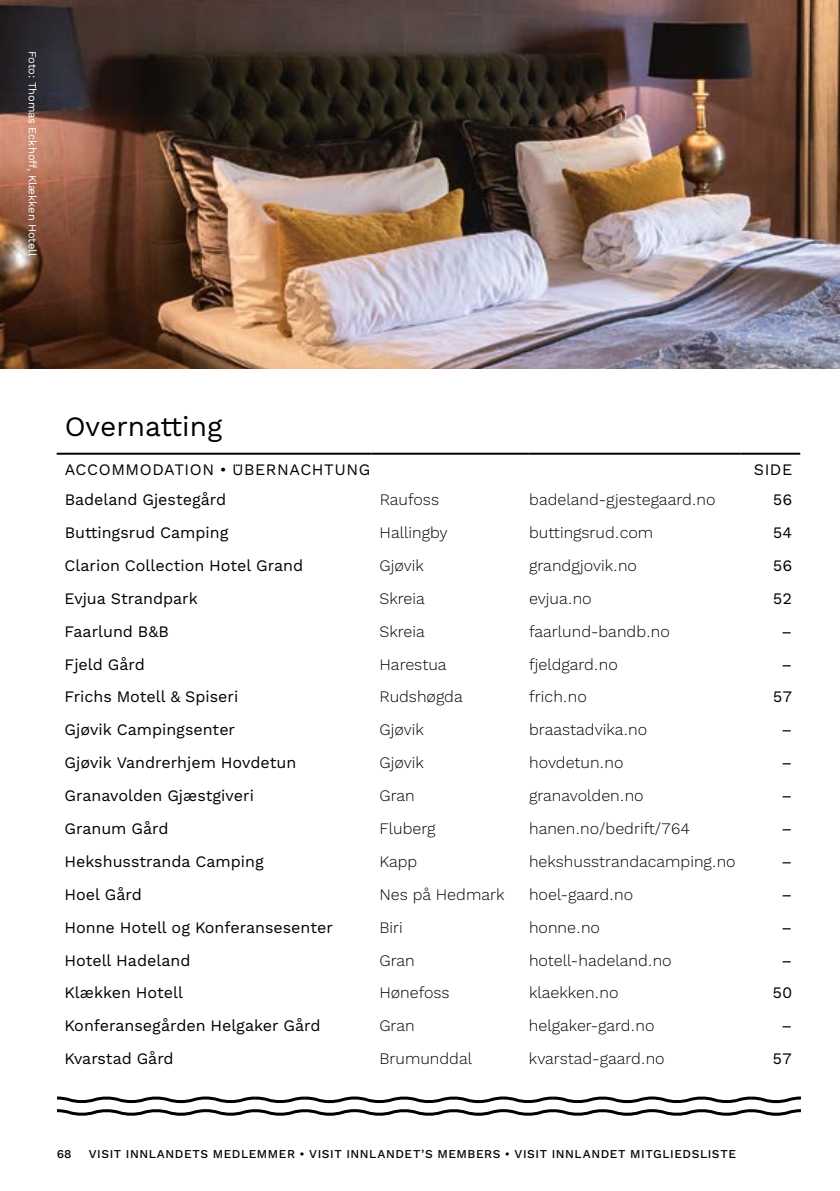
<style>
.page{position:relative;width:840px;height:1191px;background:#fff}
.page>*{position:absolute;margin:0;border:0;box-sizing:border-box;transform-origin:0 0}
.t1{font:28px "Work Sans";color:#000}
.t2{font:300 16px "Work Sans";color:#000}
.t3{font:16px "Work Sans";color:#000}
.t4{font:16px "Work Sans";letter-spacing:.035em;color:#000}
.t5{font:500 12px "Work Sans";letter-spacing:.045em;color:#000}
.t6{font:11px "Work Sans";color:#fff}
</style>
<div class="page">
<svg style="left:57px;top:1096px;width:743px;height:20px"></svg>
<hr style="left:57px;top:453px;width:314px;height:2px;background:#000">
<hr style="left:371px;top:453px;width:158px;height:2px;background:#000">
<hr style="left:529px;top:453px;width:211px;height:2px;background:#000">
<hr style="left:740px;top:453px;width:59px;height:2px;background:#000">
<img style="left:0;top:0;width:839px;height:369px">
<p class="t6" style="left:39px;top:51px;width:206px;rotate:90deg">Foto: Thomas Eckhoff, Klækken Hotell</p>
<h1 class="t1" style="left:65px;top:410px;width:159px">Overnatting</h1>
<p class="t4" style="left:65px;top:460px;width:307px">ACCOMMODATION • ÜBERNACHTUNG</p>
<p class="t3" style="left:753px;top:460px;width:40px">SIDE</p>
<p class="t3" style="left:65px;top:490px;width:163px">Badeland Gjestegård</p>
<p class="t2" style="left:379px;top:490px;width:61px">Raufoss</p>
<p class="t2" style="left:529px;top:490px;width:188px">badeland-gjestegaard.no</p>
<p class="t3" style="left:772px;top:490px;width:21px">56</p>
<p class="t3" style="left:65px;top:523px;width:165px">Buttingsrud Camping</p>
<p class="t2" style="left:379px;top:523px;width:69px">Hallingby</p>
<p class="t2" style="left:529px;top:523px;width:125px">buttingsrud.com</p>
<p class="t3" style="left:772px;top:523px;width:21px">54</p>
<p class="t3" style="left:65px;top:556px;width:240px">Clarion Collection Hotel Grand</p>
<p class="t2" style="left:379px;top:556px;width:46px">Gjøvik</p>
<p class="t2" style="left:529px;top:556px;width:109px">grandgjovik.no</p>
<p class="t3" style="left:772px;top:556px;width:21px">56</p>
<p class="t3" style="left:65px;top:589px;width:135px">Evjua Strandpark</p>
<p class="t2" style="left:379px;top:589px;width:47px">Skreia</p>
<p class="t2" style="left:529px;top:589px;width:64px">evjua.no</p>
<p class="t3" style="left:772px;top:589px;width:21px">52</p>
<p class="t3" style="left:65px;top:622px;width:106px">Faarlund B&amp;B</p>
<p class="t2" style="left:379px;top:622px;width:47px">Skreia</p>
<p class="t2" style="left:529px;top:622px;width:142px">faarlund-bandb.no</p>
<p class="t3" style="left:781px;top:622px;width:12px">–</p>
<p class="t3" style="left:65px;top:654px;width:82px">Fjeld Gård</p>
<p class="t2" style="left:379px;top:654px;width:68px">Harestua</p>
<p class="t2" style="left:529px;top:654px;width:90px">fjeldgard.no</p>
<p class="t3" style="left:781px;top:654px;width:12px">–</p>
<p class="t3" style="left:65px;top:687px;width:175px">Frichs Motell &amp; Spiseri</p>
<p class="t2" style="left:379px;top:687px;width:85px">Rudshøgda</p>
<p class="t2" style="left:529px;top:687px;width:59px">frich.no</p>
<p class="t3" style="left:772px;top:687px;width:21px">57</p>
<p class="t3" style="left:64px;top:720px;width:172px">Gjøvik Campingsenter</p>
<p class="t2" style="left:379px;top:720px;width:46px">Gjøvik</p>
<p class="t2" style="left:529px;top:720px;width:120px">braastadvika.no</p>
<p class="t3" style="left:781px;top:720px;width:12px">–</p>
<p class="t3" style="left:64px;top:753px;width:233px">Gjøvik Vandrerhjem Hovdetun</p>
<p class="t2" style="left:379px;top:753px;width:46px">Gjøvik</p>
<p class="t2" style="left:529px;top:753px;width:96px">hovdetun.no</p>
<p class="t3" style="left:781px;top:753px;width:12px">–</p>
<p class="t3" style="left:64px;top:786px;width:191px">Granavolden Gjæstgiveri</p>
<p class="t2" style="left:379px;top:786px;width:37px">Gran</p>
<p class="t2" style="left:529px;top:786px;width:116px">granavolden.no</p>
<p class="t3" style="left:781px;top:786px;width:12px">–</p>
<p class="t3" style="left:64px;top:819px;width:105px">Granum Gård</p>
<p class="t2" style="left:379px;top:819px;width:57px">Fluberg</p>
<p class="t2" style="left:528px;top:819px;width:162px">hanen.no/bedrift/764</p>
<p class="t3" style="left:781px;top:819px;width:12px">–</p>
<p class="t3" style="left:64px;top:852px;width:201px">Hekshusstranda Camping</p>
<p class="t2" style="left:379px;top:852px;width:39px">Kapp</p>
<p class="t2" style="left:528px;top:852px;width:208px">hekshusstrandacamping.no</p>
<p class="t3" style="left:781px;top:852px;width:12px">–</p>
<p class="t3" style="left:64px;top:885px;width:79px">Hoel Gård</p>
<p class="t2" style="left:379px;top:885px;width:126px">Nes på Hedmark</p>
<p class="t2" style="left:528px;top:885px;width:105px">hoel-gaard.no</p>
<p class="t3" style="left:781px;top:885px;width:12px">–</p>
<p class="t3" style="left:64px;top:917px;width:270px">Honne Hotell og Konferansesenter</p>
<p class="t2" style="left:379px;top:917px;width:25px">Biri</p>
<p class="t2" style="left:528px;top:917px;width:72px">honne.no</p>
<p class="t3" style="left:781px;top:917px;width:12px">–</p>
<p class="t3" style="left:64px;top:950px;width:127px">Hotell Hadeland</p>
<p class="t2" style="left:379px;top:950px;width:37px">Gran</p>
<p class="t2" style="left:528px;top:950px;width:144px">hotell-hadeland.no</p>
<p class="t3" style="left:781px;top:950px;width:12px">–</p>
<p class="t3" style="left:64px;top:983px;width:120px">Klækken Hotell</p>
<p class="t2" style="left:379px;top:983px;width:72px">Hønefoss</p>
<p class="t2" style="left:528px;top:983px;width:91px">klaekken.no</p>
<p class="t3" style="left:772px;top:983px;width:21px">50</p>
<p class="t3" style="left:64px;top:1016px;width:257px">Konferansegården Helgaker Gård</p>
<p class="t2" style="left:379px;top:1016px;width:37px">Gran</p>
<p class="t2" style="left:528px;top:1016px;width:127px">helgaker-gard.no</p>
<p class="t3" style="left:780px;top:1016px;width:12px">–</p>
<p class="t3" style="left:64px;top:1049px;width:111px">Kvarstad Gård</p>
<p class="t2" style="left:379px;top:1049px;width:94px">Brumunddal</p>
<p class="t2" style="left:528px;top:1049px;width:137px">kvarstad-gaard.no</p>
<p class="t3" style="left:772px;top:1049px;width:21px">57</p>
<p class="t5" style="left:57px;top:1146px;width:16px">68</p>
<p class="t5" style="left:89px;top:1146px;width:648px">VISIT INNLANDETS MEDLEMMER • VISIT INNLANDET’S MEMBERS • VISIT INNLANDET MITGLIEDSLISTE</p>
</div>
